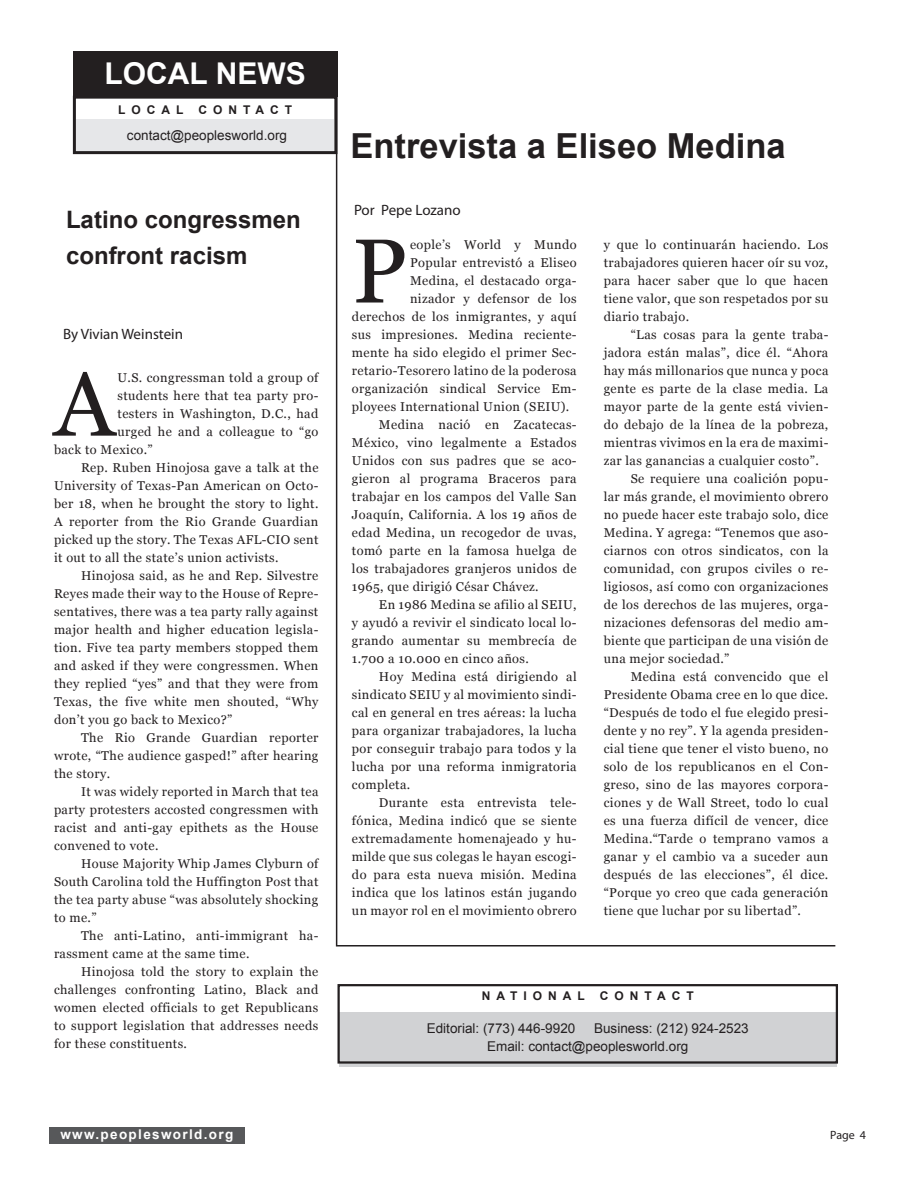
<style>
.page{position:relative;width:918px;height:1188px;background:#fff}
.page>*{position:absolute;margin:0;border:0;box-sizing:border-box;transform-origin:0 0}
.caps_paragraph{font:90.75px "Georgia";color:#231f20}
.title_arial-small{font:700 34.5px "Arial";color:#231f20}
.t1{font:700 30px "Arial";color:#fff}
.title_arial-small-2{font:700 24px "Arial";color:#231f20}
.by_line{font:15px "Myriad Pro";color:#231f20}
.t2{font:13.5px/18px "Arial";color:#231f20}
.t3{font:700 13.5px "Arial";letter-spacing:.1em;color:#fff}
.body-text{font:12.75px/18px "Georgia";letter-spacing:.03em;color:#231f20;text-align:justify}
.caps_paragraph-2{font:12.75px "Georgia";letter-spacing:.03em;color:#231f20}
.quote{font:700 12px "Arial";letter-spacing:.5em;color:#231f20}
.by_line-2{font:12px "Myriad Pro";color:#231f20}
</style>
<div class="page">
<hr style="left:336px;top:81px;width:1px;height:864px;background:#231f20">
<hr style="left:336px;top:945px;width:499px;height:2px;background:#231f20">
<div style="left:73px;top:51px;width:264px;height:45px;background:#231f20"></div>
<div style="left:49px;top:1127px;width:196px;height:16px;background:#57585a"></div>
<div style="left:76px;top:119px;width:258px;height:34px;background:#e6e7e9"></div>
<div style="left:73px;top:96px;width:264px;height:58px;border:3px solid #231f20"></div>
<div style="left:339px;top:1012px;width:498px;height:54px;background:#d1d2d4"></div>
<div style="left:338px;top:984px;width:500px;height:80px;border:2px solid #231f20"></div>
<p class="t1" style="left:105px;top:53px;width:203px">LOCAL NEWS</p>
<p class="quote" style="left:118px;top:102px;width:67px">LOCAL</p>
<p class="quote" style="left:198px;top:102px;width:95px">CONTACT</p>
<p class="t2" style="left:127px;top:126px;width:162px">contact@peoplesworld.org</p>
<p class="title_arial-small-2" style="left:66px;top:204px;width:236px">Latino congressmen</p>
<p class="title_arial-small-2" style="left:66px;top:240px;width:183px">confront racism</p>
<p class="by_line" style="left:63px;top:324px;width:122px">By Vivian Weinstein</p>
<p class="caps_paragraph" style="left:54px;top:353px;width:62px">A</p>
<p class="caps_paragraph-2" style="left:118px;top:370px;width:202px">U.S. congressman told a group of</p>
<p class="caps_paragraph-2" style="left:118px;top:388px;width:202px">students here that tea party pro-</p>
<p class="caps_paragraph-2" style="left:118px;top:406px;width:202px">testers in Washington, D.C., had</p>
<p class="caps_paragraph-2" style="left:118px;top:424px;width:202px">urged he and a colleague to “go</p>
<p class="caps_paragraph-2" style="left:54px;top:442px;width:100px">back to Mexico.”</p>
<p class="body-text" style="left:54px;top:458px;width:266px;text-indent:27px">Rep. Ruben Hinojosa gave a talk at the University of Texas-Pan American on Octo&shy;ber 18, when he brought the story to light.<br>A reporter from the Rio Grande Guardian picked up the story. The Texas AFL-CIO sent it out to all the state’s union activists.</p>
<p class="body-text" style="left:54px;top:566px;width:266px;text-indent:27px">Hinojosa said, as he and Rep. Silvestre Reyes made their way to the House of Repre&shy;sentatives, there was a tea party rally against major health and higher education legisla&shy;tion. Five tea party members stopped them and asked if they were congressmen. When they replied “yes” and that they were from Texas, the five white men shouted, “Why don’t you go back to Mexico?”</p>
<p class="body-text" style="left:54px;top:728px;width:266px;text-indent:27px">The Rio Grande Guardian reporter wrote, “The audience gasped!” after hearing the story.</p>
<p class="body-text" style="left:54px;top:782px;width:266px;text-indent:27px">It was widely reported in March that tea party protesters accosted congressmen with racist and anti-gay epithets as the House convened to vote.</p>
<p class="body-text" style="left:54px;top:854px;width:266px;text-indent:27px">House Majority Whip James Clyburn of South Carolina told the Huffington Post that the tea party abuse “was absolutely shocking to me.”</p>
<p class="body-text" style="left:54px;top:926px;width:266px;text-indent:27px">The anti-Latino, anti-immigrant ha&shy;rassment came at the same time.</p>
<p class="body-text" style="left:54px;top:962px;width:266px;text-indent:27px">Hinojosa told the story to explain the challenges confronting Latino, Black and women elected officials to get Republicans to support legislation that addresses needs for these constituents.</p>
<p class="t3" style="left:60px;top:1125px;width:174px">www.peoplesworld.org</p>
<p class="title_arial-small" style="left:350px;top:123px;width:437px">Entrevista a Eliseo Medina</p>
<p class="by_line" style="left:354px;top:201px;width:108px">Por Pepe Lozano</p>
<p class="caps_paragraph" style="left:352px;top:220px;width:57px">P</p>
<p class="caps_paragraph-2" style="left:410px;top:237px;width:168px">eople’s World y Mundo</p>
<p class="caps_paragraph-2" style="left:410px;top:255px;width:168px">Popular entrevistó a Eliseo</p>
<p class="caps_paragraph-2" style="left:410px;top:273px;width:168px">Medina, el destacado orga-</p>
<p class="caps_paragraph-2" style="left:410px;top:291px;width:168px">nizador y defensor de los</p>
<p class="caps_paragraph-2" style="left:352px;top:309px;width:226px">derechos de los inmigrantes, y aquí</p>
<p class="caps_paragraph-2" style="left:352px;top:327px;width:226px">sus impresiones. Medina reciente-</p>
<p class="caps_paragraph-2" style="left:352px;top:345px;width:226px">mente ha sido elegido el primer Sec-</p>
<p class="caps_paragraph-2" style="left:352px;top:363px;width:226px">retario-Tesorero latino de la poderosa</p>
<p class="caps_paragraph-2" style="left:352px;top:381px;width:226px">organización sindical Service Em-</p>
<p class="caps_paragraph-2" style="left:352px;top:399px;width:219px">ployees International Union (SEIU).</p>
<p class="body-text" style="left:352px;top:415px;width:226px;text-indent:27px">Medina nació en Zacatecas-México, vino legalmente a Estados Unidos con sus padres que se aco&shy;gieron al programa Braceros para trabajar en los campos del Valle San Joaquín, California. A los 19 años de edad Medina, un recogedor de uvas, tomó parte en la famosa huelga de los trabajadores granjeros unidos de 1965, que dirigió César Chávez.</p>
<p class="body-text" style="left:352px;top:595px;width:226px;text-indent:27px">En 1986 Medina se afilio al SEIU, y ayudó a revivir el sindicato local lo&shy;grando aumentar su membrecía de 1.700 a 10.000 en cinco años.</p>
<p class="body-text" style="left:352px;top:667px;width:226px;text-indent:27px">Hoy Medina está dirigiendo al sindicato SEIU y al movimiento sindi&shy;cal en general en tres aéreas: la lucha para organizar trabajadores, la lucha por conseguir trabajo para todos y la lucha por una reforma inmigratoria completa.</p>
<p class="body-text" style="left:352px;top:793px;width:226px;text-indent:27px">Durante esta entrevista tele&shy;fónica, Medina indicó que se siente extremadamente homenajeado y hu&shy;milde que sus colegas le hayan escogi&shy;do para esta nueva misión. Medina indica que los latinos están jugando un mayor rol en el movimiento obrero</p>
<p class="body-text" style="left:604px;top:235px;width:226px">y que lo continuarán haciendo. Los trabajadores quieren hacer oír su voz, para hacer saber que lo que hacen tiene valor, que son respetados por su diario trabajo.</p>
<p class="body-text" style="left:604px;top:325px;width:226px;text-indent:27px">“Las cosas para la gente traba&shy;jadora están malas”, dice él. “Ahora hay más millonarios que nunca y poca gente es parte de la clase media. La mayor parte de la gente está vivien&shy;do debajo de la línea de la pobreza, mientras vivimos en la era de maximi&shy;zar las ganancias a cualquier costo”.</p>
<p class="body-text" style="left:604px;top:469px;width:226px;text-indent:27px">Se requiere una coalición popu&shy;lar más grande, el movimiento obrero no puede hacer este trabajo solo, dice Medina. Y agrega: “Tenemos que aso&shy;ciarnos con otros sindicatos, con la comunidad, con grupos civiles o re&shy;ligiosos, así como con organizaciones de los derechos de las mujeres, orga&shy;nizaciones defensoras del medio am&shy;biente que participan de una visión de una mejor sociedad.”</p>
<p class="body-text" style="left:604px;top:667px;width:226px;text-indent:27px">Medina está convencido que el Presidente Obama cree en lo que dice. “Después de todo el fue elegido presi&shy;dente y no rey”. Y la agenda presiden&shy;cial tiene que tener el visto bueno, no solo de los republicanos en el Con&shy;greso, sino de las mayores corpora&shy;ciones y de Wall Street, todo lo cual es una fuerza difícil de vencer, dice Medina.“Tarde o temprano vamos a ganar y el cambio va a suceder aun después de las elecciones”, él dice. “Porque yo creo que cada generación tiene que luchar por su libertad”.</p>
<p class="quote" style="left:482px;top:988px;width:105px">NATIONAL</p>
<p class="quote" style="left:600px;top:988px;width:95px">CONTACT</p>
<p class="t2" style="left:427px;top:1019px;width:150px">Editorial: (773) 446-9920</p>
<p class="t2" style="left:487px;top:1019px;width:263px;text-indent:107px">Business: (212) 924-2523<br>Email: contact@peoplesworld.org</p>
<p class="by_line-2" style="left:830px;top:1127px;width:37px">Page 4</p>
</div>
